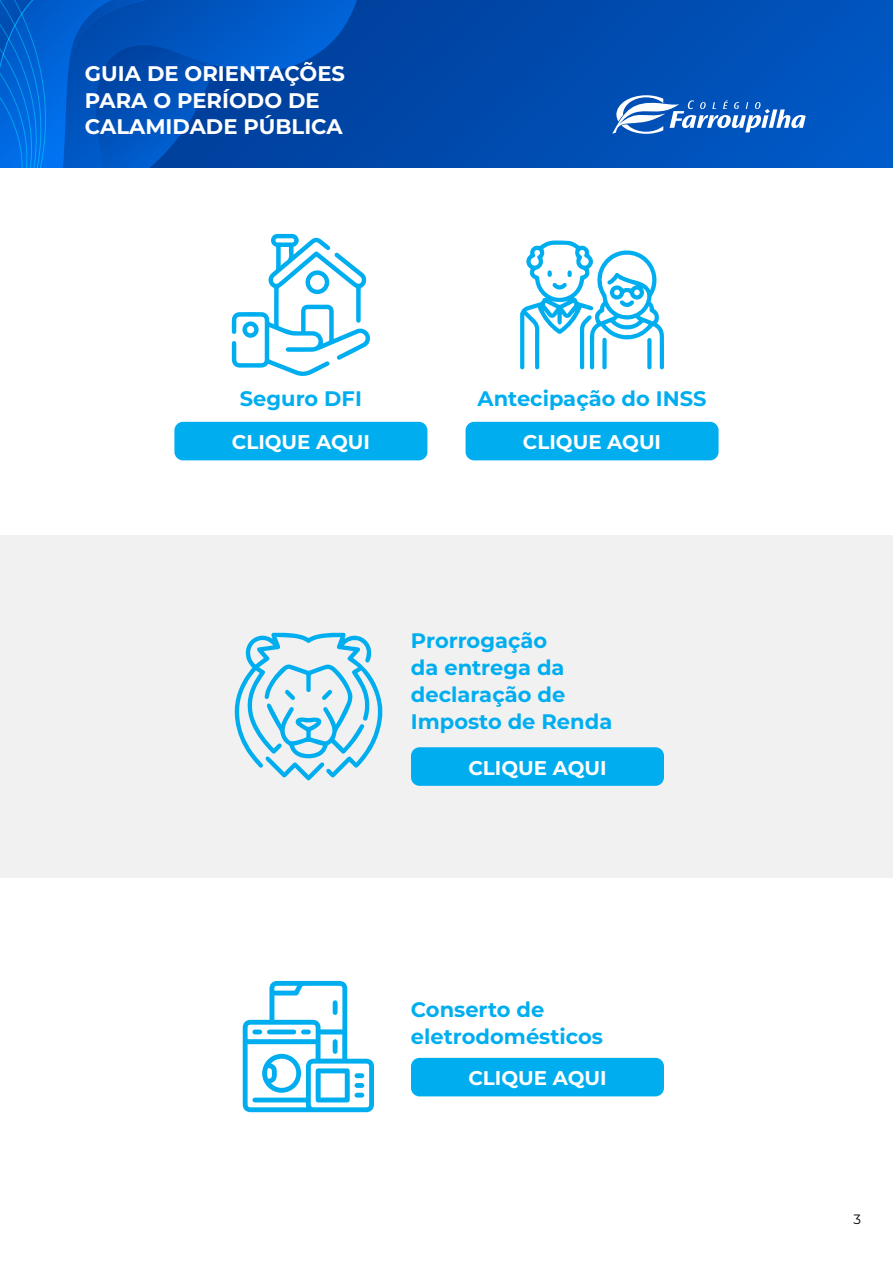
<style>
.page{position:relative;width:893px;height:1263px;background:#fff}
.page>*{position:absolute;margin:0;border:0;box-sizing:border-box;transform-origin:0 0}
.t1{font:700 21.15px/26.2px "Montserrat";color:#fff}
.t2{font:700 21px/27px "Montserrat";color:#00aeef}
.t3{font:700 19.8px "Montserrat";color:#fff}
.t4{font:13.5px "Montserrat";color:#000}
</style>
<div class="page">
<svg style="left:358px;top:0;width:535px;height:168px;background:#004db2"></svg>
<svg style="left:224px;top:0;width:134px;height:168px;background:#004bb0"></svg>
<svg style="left:0;top:0;width:224px;height:168px;background:#0056c0"></svg>
<svg style="left:612px;top:95px;width:194px;height:39px"></svg>
<div style="left:0;top:536px;width:893px;height:342px;background:#f1f1f2"></div>
<div style="left:411px;top:747px;width:253px;height:39px;background:#00aeef;border-radius:9px"></div>
<svg style="left:234px;top:633px;width:148px;height:148px"></svg>
<div style="left:174px;top:422px;width:253px;height:38px;background:#00aeef;border-radius:9px"></div>
<div style="left:466px;top:422px;width:253px;height:38px;background:#00aeef;border-radius:9px"></div>
<svg style="left:520px;top:240px;width:144px;height:130px"></svg>
<svg style="left:232px;top:234px;width:138px;height:142px"></svg>
<div style="left:411px;top:1058px;width:253px;height:38px;background:#00aeef;border-radius:9px"></div>
<svg style="left:243px;top:981px;width:131px;height:131px"></svg>
<p class="t1" style="left:85px;top:60px;width:262px">GUIA DE ORIENTAÇÕES<br>PARA O PERÍODO DE<br>CALAMIDADE PÚBLICA</p>
<p class="t2" style="left:240px;top:384px;width:123px">Seguro DFI</p>
<p class="t3" style="left:232px;top:428px;width:140px">CLIQUE AQUI</p>
<p class="t2" style="left:478px;top:384px;width:230px">Antecipação do INSS</p>
<p class="t3" style="left:523px;top:428px;width:140px">CLIQUE AQUI</p>
<p class="t2" style="left:411px;top:626px;width:203px">Prorrogação<br>da entrega da declaração de<br>Imposto de Renda</p>
<p class="t3" style="left:468px;top:753px;width:140px">CLIQUE AQUI</p>
<p class="t2" style="left:411px;top:995px;width:194px">Conserto de eletrodomésticos</p>
<p class="t3" style="left:468px;top:1064px;width:140px">CLIQUE AQUI</p>
<p class="t4" style="left:853px;top:1210px;width:9px">3</p>
</div>
